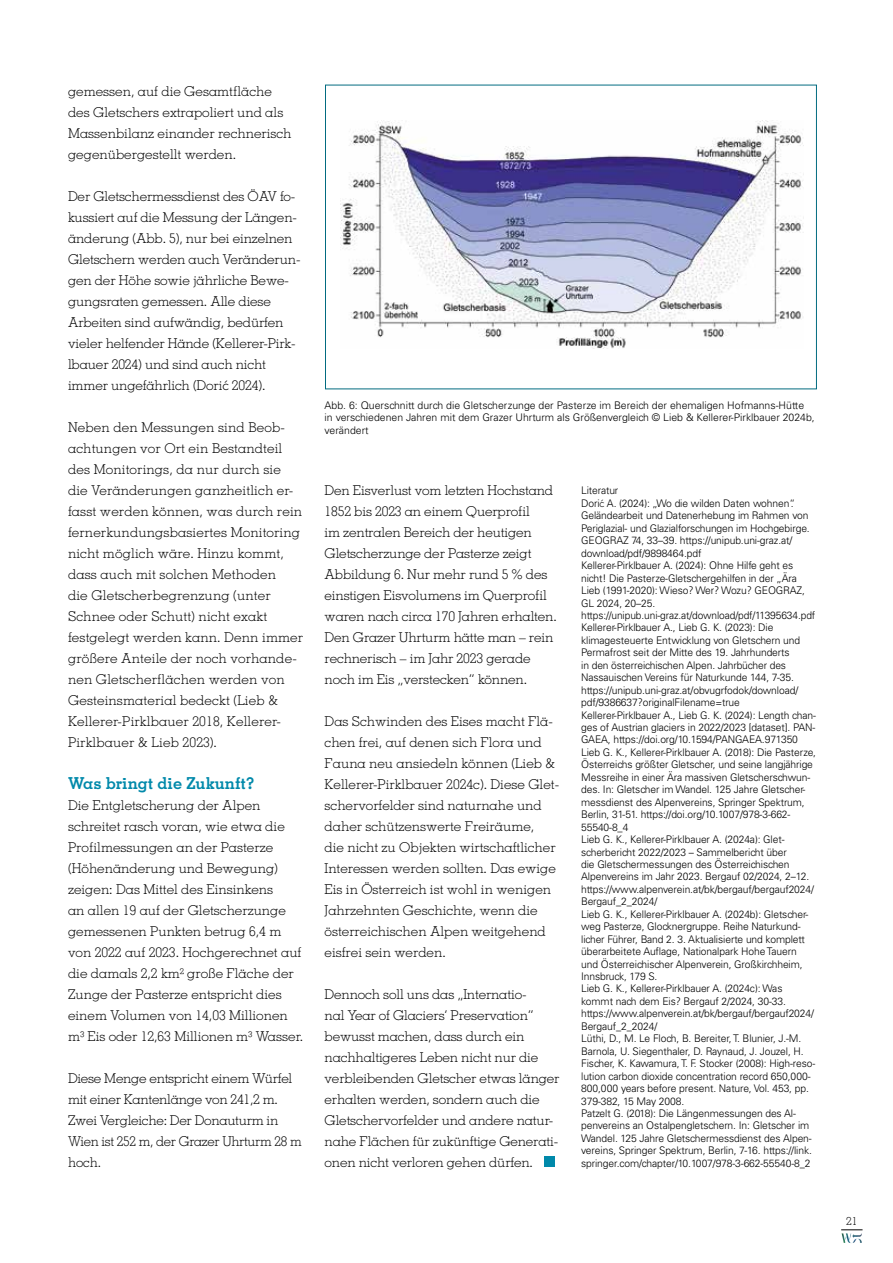
<style>
.page{position:relative;width:893px;height:1263px;background:#fff}
.page>*{position:absolute;margin:0;border:0;box-sizing:border-box;transform-origin:0 0}
.t1{font:700 16.5px "Memphis LT Std";color:#0089aa}
.t2{font:300 13.5px/21px "Memphis LT Std";color:#000}
.t3{font:300 13.5px/21px "Memphis LT Std";letter-spacing:-.02em;color:#000}
.t4{font:300 11.25px "Memphis LT Std";color:#000}
.t5{font:300 10.5px/12.5px "Univers LT Std";letter-spacing:-.01em;color:#000}
.s1{font-family:"Europa"}
</style>
<div class="page">
<img style="left:841px;top:1233px;width:21px;height:10px">
<svg style="left:841px;top:1229px;width:21px;height:1px"></svg>
<div style="left:544px;top:1156px;width:11px;height:11px;background:#0089aa"></div>
<img style="left:340px;top:120px;width:463px;height:228px">
<div style="left:325px;top:85px;width:492px;height:304px;border:1px solid #fff"></div>
<p class="t2" style="left:68px;top:81px;width:225px">gemessen, auf die Gesamtfläche des Gletschers extrapoliert und als Massenbilanz einander rechnerisch gegenübergestellt werden.</p>
<p class="t2" style="left:68px;top:186px;width:234px">Der Gletschermessdienst des ÖAV fo&shy;kussiert auf die Messung der Längen&shy;änderung (Abb. 5), nur bei einzelnen Gletschern werden auch Veränderun&shy;gen der Höhe sowie jährliche Bewe&shy;gungsraten gemessen. Alle diese Arbeiten sind aufwändig, bedürfen vieler helfender Hände (Kellerer-Pirk&shy;lbauer 2024) und sind auch nicht immer ungefährlich (Dori<span class="s1">ć</span> 2024).</p>
<p class="t2" style="left:68px;top:417px;width:237px">Neben den Messungen sind Beob&shy;achtungen vor Ort ein Bestandteil des Monitorings, da nur durch sie die Veränderungen ganzheitlich er&shy;fasst werden können, was durch rein fernerkundungsbasiertes Monitoring nicht möglich wäre. Hinzu kommt, dass auch mit solchen Methoden<br>die Gletscherbegrenzung (unter Schnee oder Schutt) nicht exakt festgelegt werden kann. Denn immer größere Anteile der noch vorhande&shy;nen Gletscherflächen werden von Gesteinsmaterial bedeckt (Lieb &amp; Kellerer-Pirklbauer 2018, Kellerer-Pirklbauer &amp; Lieb 2023).</p>
<h1 class="t1" style="left:68px;top:773px;width:188px">Was bringt die Zukunft?</h1>
<p class="t2" style="left:68px;top:795px;width:237px">Die Entgletscherung der Alpen schreitet rasch voran, wie etwa die Profilmessungen an der Pasterze (Höhenänderung und Bewegung) zeigen: Das Mittel des Einsinkens<br>an allen 19 auf der Gletscherzunge gemessenen Punkten betrug 6,4 m von 2022 auf 2023. Hochgerechnet auf die damals 2,2 km² große Fläche der Zunge der Pasterze entspricht dies einem Volumen von 14,03 Millionen m³ Eis oder 12,63 Millionen m³ Wasser.</p>
<p class="t3" style="left:68px;top:1068px;width:235px">Diese Menge entspricht einem Würfel mit einer Kantenlänge von 241,2 m.<br>Zwei Vergleiche: Der Donauturm in<br>Wien ist 252 m, der Grazer Uhrturm 28 m hoch.</p>
<p class="t5" style="left:325px;top:399px;width:492px">Abb. 6: Querschnitt durch die Gletscherzunge der Pasterze im Bereich der ehemaligen Hofmanns-Hütte in verschiedenen Jahren mit dem Grazer Uhrturm als Größenvergleich © Lieb &amp; Kellerer-Pirklbauer 2024b, verändert</p>
<p class="t2" style="left:325px;top:480px;width:234px">Den Eisverlust vom letzten Hochstand 1852 bis 2023 an einem Querprofil<br>im zentralen Bereich der heutigen Gletscherzunge der Pasterze zeigt Abbildung 6. Nur mehr rund 5 % des einstigen Eisvolumens im Querprofil waren nach circa 170 Jahren erhalten.<br>Den Grazer Uhrturm hätte man – rein rechnerisch – im Jahr 2023 gerade noch im Eis „verstecken“ können.</p>
<p class="t2" style="left:325px;top:711px;width:236px">Das Schwinden des Eises macht Flä&shy;chen frei, auf denen sich Flora und Fauna neu ansiedeln können (Lieb &amp; Kellerer-Pirklbauer 2024c). Diese Glet&shy;schervorfelder sind naturnahe und daher schützenswerte Freiräume,<br>die nicht zu Objekten wirtschaftlicher Interessen werden sollten. Das ewige Eis in Österreich ist wohl in wenigen Jahrzehnten Geschichte, wenn die österreichischen Alpen weitgehend eisfrei sein werden.</p>
<p class="t2" style="left:325px;top:984px;width:236px">Dennoch soll uns das „Internatio-<br>nal Year of Glaciers‘ Preservation“ bewusst machen, dass durch ein nachhaltigeres Leben nicht nur die verbleibenden Gletscher etwas länger erhalten werden, sondern auch die Gletschervorfelder und andere natur&shy;nahe Flächen für zukünftige Generati&shy;onen nicht verloren gehen dürfen.</p>
<p class="t5" style="left:581px;top:484px;width:237px">Literatur<br>Dori<span class="s1">ć</span> A. (2024): „Wo die wilden Daten wohnen“.<br>Geländearbeit und Datenerhebung im Rahmen von Periglazial- und Glazialforschungen im Hochgebirge.<br>GEOGRAZ 74, 33–39. https://unipub.uni-graz.at/ download/pdf/9898464.pdf<br>Kellerer-Pirklbauer A. (2024): Ohne Hilfe geht es nicht! Die Pasterze-Gletschergehilfen in der „Ära Lieb (1991-2020): Wieso? Wer? Wozu? GEOGRAZ, GL 2024, 20–25. https://unipub.uni-graz.at/download/pdf/11395634.pdf Kellerer-Pirklbauer A., Lieb G. K. (2023): Die klimagesteuerte Entwicklung von Gletschern und Permafrost seit der Mitte des 19. Jahrhunderts<br>in den österreichischen Alpen. Jahrbücher des Nassauischen Vereins für Naturkunde 144, 7-35. https://unipub.uni-graz.at/obvugrfodok/download/ pdf/9386637?originalFilename=true Kellerer-Pirklbauer A., Lieb G. K. (2024): Length chan&shy;ges of Austrian glaciers in 2022/2023 [dataset]. PAN-GAEA, https://doi.org/10.1594/PANGAEA.971350<br>Lieb G. K., Kellerer-Pirklbauer A. (2018): Die Pasterze, Österreichs größter Gletscher, und seine langjährige Messreihe in einer Ära massiven Gletscherschwun&shy;des. In: Gletscher im Wandel. 125 Jahre Gletscher&shy;messdienst des Alpenvereins, Springer Spektrum, Berlin, 31-51. https://doi.org/10.1007/978-3-662- 55540-8_4<br>Lieb G. K., Kellerer-Pirklbauer A. (2024a): Glet&shy;scherbericht 2022/2023 – Sammelbericht über<br>die Gletschermessungen des Österreichischen Alpenvereins im Jahr 2023. Bergauf 02/2024, 2–12. https://www.alpenverein.at/bk/bergauf/bergauf2024/ Bergauf_2_2024/<br>Lieb G. K., Kellerer-Pirklbauer A. (2024b): Gletscher&shy;weg Pasterze, Glocknergruppe. Reihe Naturkund&shy;licher Führer, Band 2. 3. Aktualisierte und komplett überarbeitete Auflage, Nationalpark Hohe Tauern und Österreichischer Alpenverein, Großkirchheim, Innsbruck, 179 S.<br>Lieb G. K., Kellerer-Pirklbauer A. (2024c): Was kommt nach dem Eis? Bergauf 2/2024, 30-33. https://www.alpenverein.at/bk/bergauf/bergauf2024/ Bergauf_2_2024/<br>Lüthi, D., M. Le Floch, B. Bereiter, T. Blunier, J.-M.<br>Barnola, U. Siegenthaler, D. Raynaud, J. Jouzel, H.<br>Fischer, K. Kawamura, T. F. Stocker (2008): High-reso&shy;lution carbon dioxide concentration record 650,000- 800,000 years before present. Nature, Vol. 453, pp.<br>379-382, 15 May 2008.<br>Patzelt G. (2018): Die Längenmessungen des Al&shy;penvereins an Ostalpengletschern. In: Gletscher im Wandel. 125 Jahre Gletschermessdienst des Alpen&shy;vereins, Springer Spektrum, Berlin, 7-16. https://link. springer.com/chapter/10.1007/978-3-662-55540-8_2</p>
<p class="t4" style="left:846px;top:1214px;width:13px">21</p>
</div>
